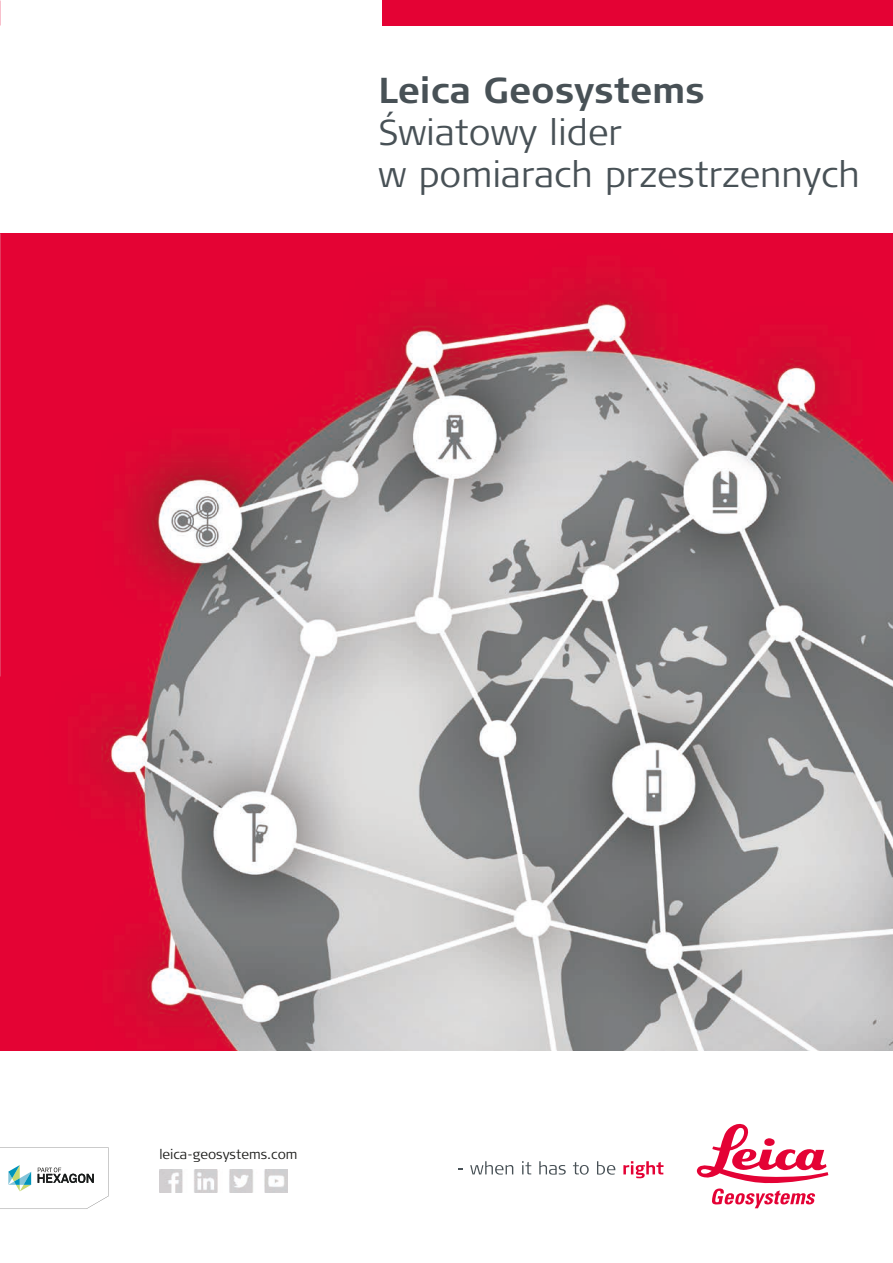
<style>
.page{position:relative;width:893px;height:1263px;background:#fff}
.page>*{position:absolute;margin:0;border:0;box-sizing:border-box;transform-origin:0 0}
.t1{font:300 36px/42px "Signa Pro";color:#485156}
.t2{font:700 36px "Signa Pro";color:#485156}
.t3{font:300 13.5px "Signa Column";color:#1d1d1b}
</style>
<div class="page">
<img style="left:0;top:234px;width:893px;height:816px">
<div style="left:383px;top:0;width:510px;height:26px;background:#e40234"></div>
<svg style="left:470px;top:1161px;width:43px;height:14px"></svg>
<svg style="left:522px;top:1161px;width:9px;height:13px"></svg>
<svg style="left:539px;top:1161px;width:27px;height:13px"></svg>
<svg style="left:573px;top:1162px;width:16px;height:13px"></svg>
<svg style="left:597px;top:1161px;width:18px;height:14px"></svg>
<svg style="left:623px;top:1161px;width:40px;height:17px"></svg>
<svg style="left:697px;top:1123px;width:131px;height:85px"></svg>
<svg style="left:0;top:1147px;width:109px;height:62px"></svg>
<img style="left:160px;top:1170px;width:128px;height:23px">
<p class="t2" style="left:378px;top:65px;width:328px">Leica Geosystems</p>
<p class="t1" style="left:378px;top:109px;width:483px">Światowy lider<br>w pomiarach przestrzennych</p>
<p class="t3" style="left:159px;top:1146px;width:140px">leica-geosystems.com</p>
</div>
